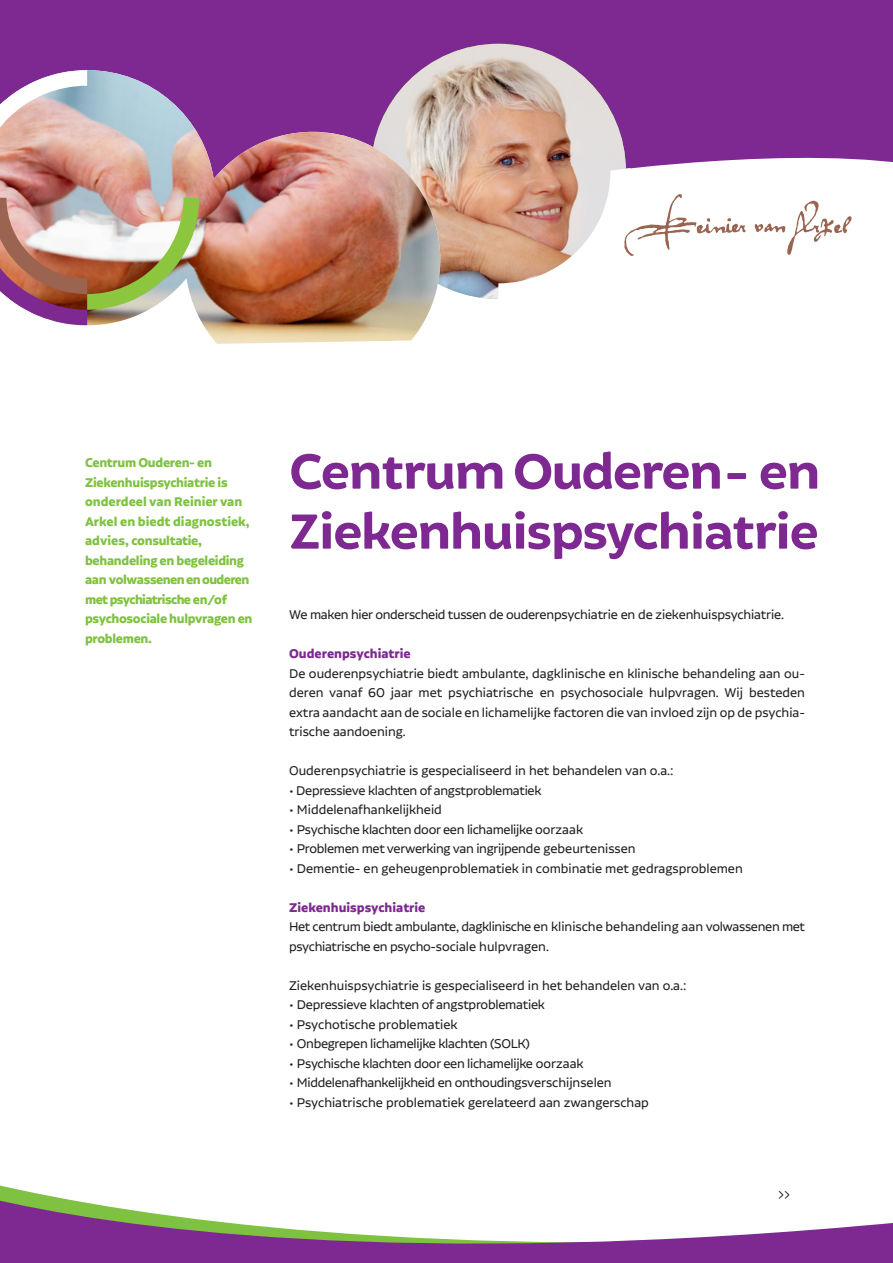
<style>
.page{position:relative;width:893px;height:1263px;background:#fff}
.page>*{position:absolute;margin:0;border:0;box-sizing:border-box;transform-origin:0 0}
.t1{font:700 52.5px "Brocha";letter-spacing:-.02em;color:#7d2991}
.t2{font:300 18px "Alvar Essential";color:#231f20}
.t3{font:15px/19.5px "Alvar Pro";letter-spacing:-.01em;color:#231f20;text-align:justify}
.t4{font:700 15px/19.5px "Alvar Pro";letter-spacing:-.02em;color:#7fc241}
.t5{font:700 15px "Alvar Pro";color:#7d2991}
</style>
<div class="page">
<div style="left:0;top:0;width:893px;height:168px;background:#7d2991"></div>
<img style="left:371px;top:44px;width:255px;height:255px;border-radius:128px">
<svg style="left:0;top:1185px;width:60px;height:13px"></svg>
<svg style="left:0;top:1198px;width:893px;height:65px"></svg>
<svg style="left:498px;top:168px;width:354px;height:131px"></svg>
<img style="left:79px;top:70px;width:361px;height:274px">
<img style="left:0;top:70px;width:199px;height:255px">
<p class="t4" style="left:85px;top:453px;width:169px">Centrum Ouderen- en<br>Ziekenhuispsychiatrie is onderdeel van Reinier van<br>Arkel en biedt diagnostiek, advies, consultatie, behandeling en begeleiding aan volwassenen en ouderen met psychiatrische en/of psychosociale hulpvragen en problemen.</p>
<p class="t1" style="left:289px;top:439px;width:533px">Centrum Ouderen- en</p>
<p class="t1" style="left:289px;top:499px;width:531px">Ziekenhuispsychiatrie</p>
<p class="t3" style="left:289px;top:605px;width:496px">We maken hier onderscheid tussen de ouderenpsychiatrie en de ziekenhuispsychiatrie.</p>
<p class="t5" style="left:289px;top:645px;width:123px">Ouderenpsychiatrie</p>
<p class="t3" style="left:289px;top:663px;width:517px">De ouderenpsychiatrie biedt ambulante, dagklinische en klinische behandeling aan ou&shy;deren vanaf 60 jaar met psychiatrische en psychosociale hulpvragen. Wij besteden extra aandacht aan de sociale en lichamelijke factoren die van invloed zijn op de psychia&shy;trische aandoening.</p>
<p class="t3" style="left:289px;top:761px;width:386px">Ouderenpsychiatrie is gespecialiseerd in het behandelen van o.a.:</p>
<p class="t3" style="left:289px;top:780px;width:254px">• Depressieve klachten of angstproblematiek</p>
<p class="t3" style="left:289px;top:800px;width:154px">• Middelenafhankelijkheid</p>
<p class="t3" style="left:289px;top:819px;width:295px">• Psychische klachten door een lichamelijke oorzaak</p>
<p class="t3" style="left:289px;top:839px;width:348px">• Problemen met verwerking van ingrijpende gebeurtenissen</p>
<p class="t3" style="left:289px;top:858px;width:455px">• Dementie- en geheugenproblematiek in combinatie met gedragsproblemen</p>
<p class="t5" style="left:289px;top:899px;width:138px">Ziekenhuispsychiatrie</p>
<p class="t3" style="left:289px;top:917px;width:517px">Het centrum biedt ambulante, dagklinische en klinische behandeling aan volwassenen met psychiatrische en psycho-sociale hulpvragen.</p>
<p class="t3" style="left:289px;top:975px;width:399px">Ziekenhuispsychiatrie is gespecialiseerd in het behandelen van o.a.:</p>
<p class="t3" style="left:289px;top:995px;width:257px">• Depressieve klachten of angstproblematiek</p>
<p class="t3" style="left:289px;top:1014px;width:170px">• Psychotische problematiek</p>
<p class="t3" style="left:289px;top:1034px;width:242px">• Onbegrepen lichamelijke klachten (SOLK)</p>
<p class="t3" style="left:289px;top:1053px;width:296px">• Psychische klachten door een lichamelijke oorzaak</p>
<p class="t3" style="left:289px;top:1073px;width:324px">• Middelenafhankelijkheid en onthoudingsverschijnselen</p>
<p class="t3" style="left:289px;top:1092px;width:361px">• Psychiatrische problematiek gerelateerd aan zwangerschap</p>
<p class="t2" style="left:778px;top:1185px;width:13px">&gt;&gt;</p>
</div>
